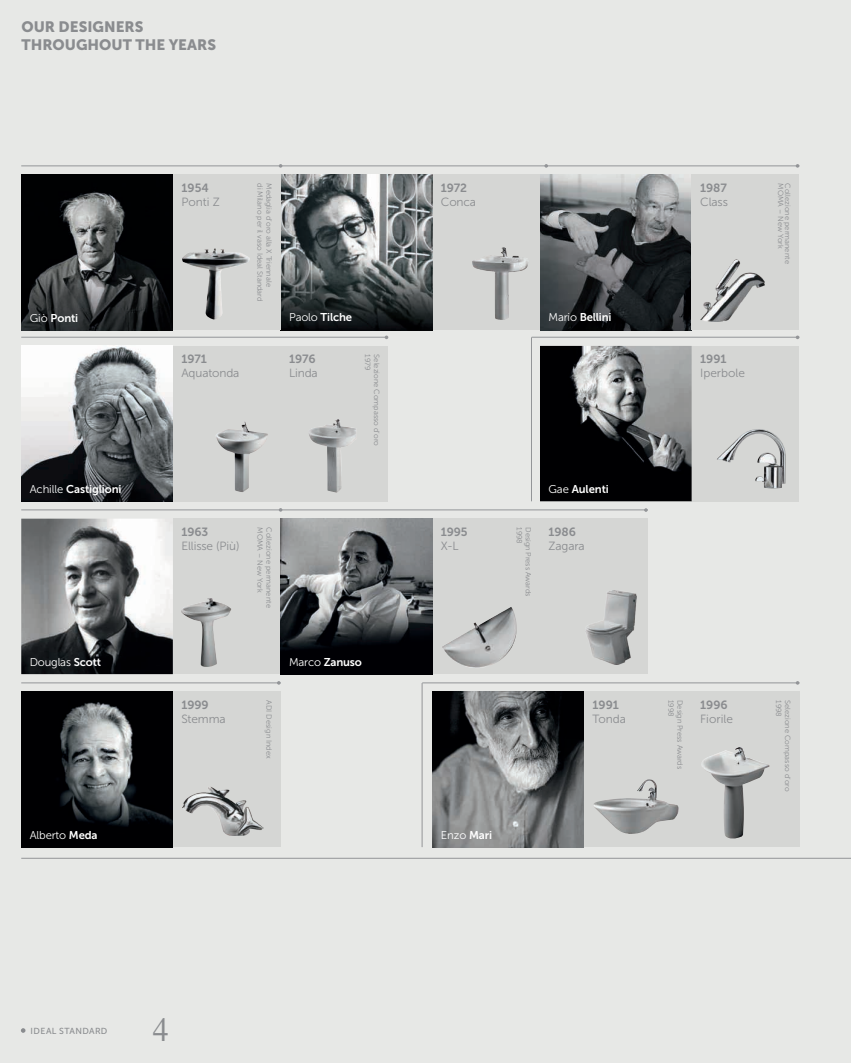
<style>
.page{position:relative;width:851px;height:1063px;background:#fff}
.page>*{position:absolute;margin:0;border:0;box-sizing:border-box;transform-origin:0 0}
.t1{font:32.5px "Dutch 801 BT";color:#8a8c8f}
.t2{font:15px/18px "Museo Sans 900";color:#8a8c8f}
.t3{font:11.88px "Museo Sans 300";letter-spacing:-.01em;color:#8a8c8f}
.t4{font:11.88px "Museo Sans 700";letter-spacing:-.01em;color:#8a8c8f}
.t5{font:11.25px "Museo Sans 700";letter-spacing:-.01em;color:#fff}
.t6{font:11.25px "Museo Sans 300";letter-spacing:-.015em;color:#fff}
.t7{font:8.75px "Museo Sans 500";letter-spacing:.045em;color:#8a8c8f}
.t8{font:7.5px "Museo Sans 300";color:#8a8c8f}
.s1{font-family:"Museo Sans 300"}
.s2{font-family:"Museo Sans 700"}
</style>
<div class="page">
<div style="left:0;top:0;width:850px;height:1063px;background:#e7e8e6"></div>
<div style="left:691px;top:346px;width:108px;height:155px;background:#d5d6d4"></div>
<img style="left:717px;top:429px;width:68px;height:59px">
<div style="left:691px;top:691px;width:108px;height:156px;background:#d5d6d4"></div>
<img style="left:701px;top:747px;width:68px;height:91px">
<div style="left:173px;top:519px;width:107px;height:155px;background:#d5d6d4"></div>
<img style="left:181px;top:598px;width:50px;height:69px">
<div style="left:173px;top:346px;width:107px;height:155px;background:#d5d6d4"></div>
<img style="left:216px;top:422px;width:52px;height:70px">
<div style="left:280px;top:346px;width:108px;height:155px;background:#d5d6d4"></div>
<img style="left:309px;top:419px;width:47px;height:74px">
<div style="left:540px;top:518px;width:107px;height:156px;background:#d5d6d4"></div>
<img style="left:586px;top:590px;width:50px;height:75px">
<div style="left:432px;top:175px;width:108px;height:155px;background:#d5d6d4"></div>
<img style="left:472px;top:247px;width:56px;height:73px">
<div style="left:432px;top:519px;width:108px;height:155px;background:#d5d6d4"></div>
<img style="left:442px;top:607px;width:74px;height:61px">
<div style="left:583px;top:691px;width:108px;height:156px;background:#d5d6d4"></div>
<img style="left:594px;top:779px;width:84px;height:55px">
<img style="left:21px;top:346px;width:152px;height:155px">
<img style="left:21px;top:519px;width:152px;height:155px">
<img style="left:280px;top:519px;width:152px;height:155px">
<img style="left:280px;top:175px;width:152px;height:155px">
<img style="left:540px;top:175px;width:151px;height:155px">
<img style="left:540px;top:346px;width:151px;height:155px">
<img style="left:432px;top:692px;width:151px;height:155px">
<div style="left:691px;top:175px;width:108px;height:155px;background:#d5d6d4"></div>
<img style="left:700px;top:260px;width:64px;height:61px">
<img style="left:21px;top:692px;width:152px;height:155px">
<div style="left:173px;top:692px;width:107px;height:155px;background:#d5d6d4"></div>
<img style="left:183px;top:787px;width:80px;height:49px">
<img style="left:21px;top:175px;width:152px;height:155px">
<div style="left:173px;top:175px;width:107px;height:155px;background:#d5d6d4"></div>
<img style="left:182px;top:248px;width:68px;height:72px">
<hr style="left:21px;top:337px;width:365px;height:1px;background:#939598">
<hr style="left:531px;top:337px;width:268px;height:1px;background:#939598">
<hr style="left:21px;top:510px;width:626px;height:1px;background:#939598">
<hr style="left:21px;top:683px;width:259px;height:1px;background:#939598">
<hr style="left:422px;top:683px;width:377px;height:1px;background:#939598">
<hr style="left:21px;top:166px;width:778px;height:1px;background:#939598">
<hr style="left:531px;top:337px;width:1px;height:164px;background:#939598">
<hr style="left:422px;top:683px;width:1px;height:164px;background:#939598">
<svg style="left:21px;top:1028px;width:4px;height:5px"></svg>
<hr style="left:21px;top:858px;width:829px;height:1px;background:#939598">
<h2 class="t2" style="left:21px;top:20px;width:196px">OUR DESIGNERS<br>THROUGHOUT THE YEARS</h2>
<h3 class="t5" style="left:30px;top:314px;width:50px"><span class="s1">Giò</span> Ponti</h3>
<h3 class="t5" style="left:30px;top:485px;width:93px"><span class="s1">Achille</span> Castiglioni</h3>
<h3 class="t4" style="left:181px;top:184px;width:29px">1954</h3>
<h3 class="t3" style="left:181px;top:198px;width:40px">Ponti Z</h3>
<p class="t8" style="left:263px;top:183px;width:120px;rotate:90deg">di Milano per il vaso Ideal Standard</p>
<p class="t8" style="left:272px;top:183px;width:105px;rotate:90deg">Medaglia d’oro alla X Triennale</p>
<h3 class="t4" style="left:440px;top:184px;width:28px">1972</h3>
<h3 class="t3" style="left:440px;top:198px;width:37px">Conca</h3>
<h3 class="t5" style="left:289px;top:313px;width:64px"><span class="s1">Paolo</span> Tilche</h3>
<h3 class="t5" style="left:548px;top:313px;width:65px"><span class="s1">Mario</span> Bellini</h3>
<h3 class="t4" style="left:181px;top:355px;width:27px">1971</h3>
<h3 class="t3" style="left:181px;top:369px;width:60px">Aquatonda</h3>
<h3 class="t4" style="left:289px;top:355px;width:28px">1976</h3>
<h3 class="t3" style="left:289px;top:369px;width:30px">Linda</h3>
<p class="t8" style="left:370px;top:354px;width:18px;rotate:90deg">1979</p>
<p class="t8" style="left:379px;top:354px;width:93px;rotate:90deg">Selezione Compasso d’oro</p>
<h3 class="t5" style="left:548px;top:485px;width:62px"><span class="s1">Gae</span> Aulenti</h3>
<h3 class="t4" style="left:181px;top:528px;width:28px">1963</h3>
<h3 class="t3" style="left:181px;top:542px;width:59px">Ellisse (Più)</h3>
<p class="t8" style="left:263px;top:527px;width:67px;rotate:90deg">MOMA – New York</p>
<p class="t8" style="left:272px;top:527px;width:82px;rotate:90deg">Collezione permanente</p>
<h3 class="t4" style="left:440px;top:528px;width:28px">1995</h3>
<h3 class="t3" style="left:440px;top:542px;width:19px">X-L</h3>
<p class="t8" style="left:522px;top:527px;width:18px;rotate:90deg">1998</p>
<p class="t8" style="left:531px;top:527px;width:71px;rotate:90deg">Design Press Awards</p>
<h3 class="t4" style="left:548px;top:527px;width:29px">1986</h3>
<h3 class="t3" style="left:548px;top:542px;width:38px">Zagara</h3>
<h3 class="t6" style="left:30px;top:658px;width:73px">Douglas <span class="s2">Scott</span></h3>
<h3 class="t5" style="left:289px;top:658px;width:74px"><span class="s1">Marco</span> Zanuso</h3>
<h3 class="t4" style="left:181px;top:701px;width:29px">1999</h3>
<h3 class="t3" style="left:181px;top:715px;width:46px">Stemma</h3>
<p class="t8" style="left:272px;top:700px;width:60px;rotate:90deg">ADI Design Index</p>
<h3 class="t4" style="left:592px;top:700px;width:28px">1991</h3>
<h3 class="t3" style="left:592px;top:715px;width:35px">Tonda</h3>
<h3 class="t6" style="left:30px;top:831px;width:69px">Alberto <span class="s2">Meda</span></h3>
<h3 class="t6" style="left:441px;top:831px;width:53px">Enzo <span class="s2">Mari</span></h3>
<h3 class="t4" style="left:700px;top:184px;width:28px">1987</h3>
<h3 class="t3" style="left:700px;top:198px;width:29px">Class</h3>
<p class="t8" style="left:783px;top:183px;width:67px;rotate:90deg">MOMA – New York</p>
<p class="t8" style="left:790px;top:183px;width:82px;rotate:90deg">Collezione permanente</p>
<h3 class="t4" style="left:700px;top:355px;width:28px">1991</h3>
<h3 class="t3" style="left:700px;top:369px;width:46px">Iperbole</h3>
<p class="t8" style="left:673px;top:700px;width:18px;rotate:90deg">1998</p>
<p class="t8" style="left:682px;top:700px;width:71px;rotate:90deg">Design Press Awards</p>
<h3 class="t4" style="left:700px;top:700px;width:29px">1996</h3>
<h3 class="t3" style="left:700px;top:715px;width:34px">Fiorile</h3>
<p class="t8" style="left:781px;top:700px;width:18px;rotate:90deg">1998</p>
<p class="t8" style="left:790px;top:700px;width:93px;rotate:90deg">Selezione Compasso d’oro</p>
<p class="t7" style="left:31px;top:1028px;width:78px">IDEAL STANDARD</p>
<h1 class="t1" style="left:152px;top:1018px;width:18px">4</h1>
</div>
